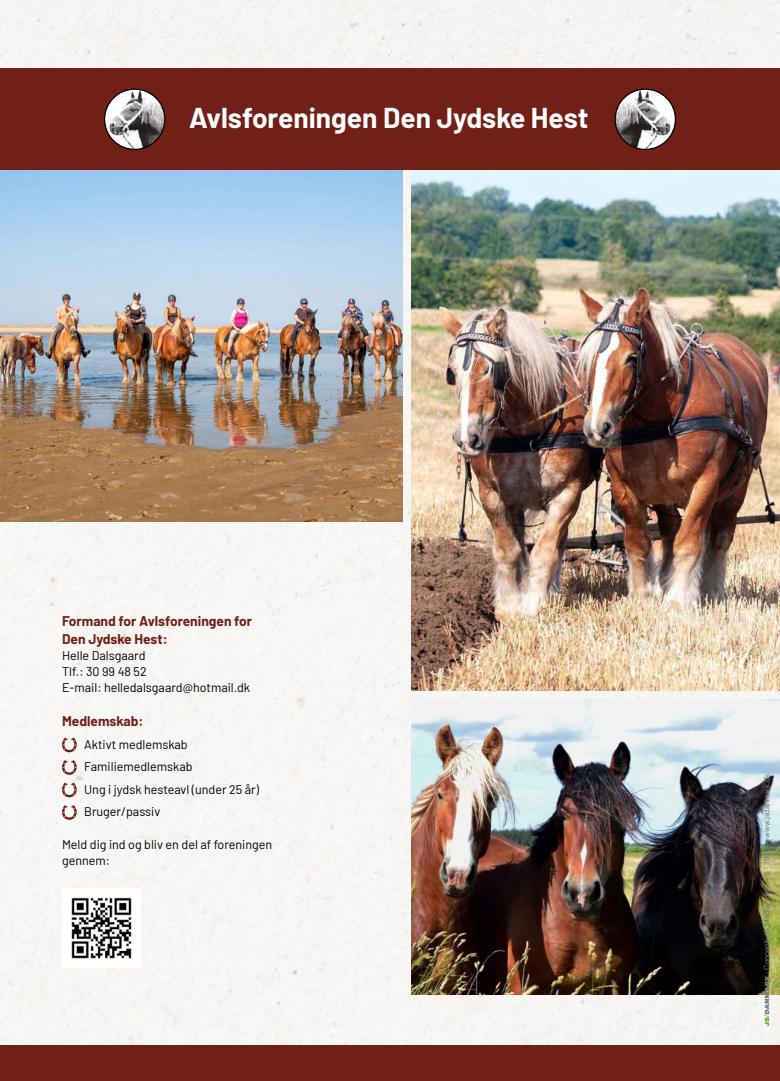
<style>
.page{position:relative;width:780px;height:1081px;background:#fff}
.page>*{position:absolute;margin:0;border:0;box-sizing:border-box;transform-origin:0 0}
.t1{font:700 28px "Barlow";color:#fff}
.t2{font:700 13.75px/17.5px "Barlow";color:#712015}
.t3{font:12.5px/16.2px "Barlow";color:#000}
.t4{font:7.5px "Helvetica Neue LT Std";color:#73797d}
</style>
<div class="page">
<div style="left:0;top:0;width:780px;height:1045px;background:#f8f6f4"></div>
<svg style="left:62px;top:737px;width:15px;height:15px"></svg>
<svg style="left:62px;top:760px;width:15px;height:15px"></svg>
<svg style="left:62px;top:782px;width:15px;height:15px"></svg>
<svg style="left:62px;top:805px;width:15px;height:15px"></svg>
<img style="left:0;top:170px;width:402px;height:351px">
<img style="left:411px;top:170px;width:369px;height:520px">
<img style="left:411px;top:699px;width:369px;height:295px">
<div style="left:0;top:1045px;width:780px;height:36px;background:#712015"></div>
<img style="left:62px;top:889px;width:79px;height:78px">
<div style="left:0;top:69px;width:780px;height:101px;background:#712015"></div>
<img style="left:615px;top:89px;width:60px;height:60px;border-radius:30px">
<div style="left:614px;top:89px;width:62px;height:61px;border:1px solid #000;border-radius:50%"></div>
<img style="left:105px;top:89px;width:60px;height:60px;border-radius:30px">
<div style="left:104px;top:89px;width:61px;height:61px;border:1px solid #000;border-radius:50%"></div>
<svg style="left:764px;top:975px;width:5px;height:51px"></svg>
<h1 class="t1" style="left:189px;top:97px;width:401px">Avlsforeningen Den Jydske Hest</h1>
<p class="t2" style="left:62px;top:611px;width:191px">Formand for Avlsforeningen for<br>Den Jydske Hest:</p>
<p class="t3" style="left:62px;top:646px;width:189px">Helle Dalsgaard<br>Tlf.: 30 99 48 52<br>E-mail: helledalsgaard@hotmail.dk</p>
<p class="t2" style="left:62px;top:711px;width:83px">Medlemskab:</p>
<p class="t3" style="left:84px;top:732px;width:176px;line-height:22.5px">Aktivt medlemskab<br>Familiemedlemskab<br>Ung i jydsk hesteavl (under 25 år)<br>Bruger/passiv</p>
<p class="t3" style="left:62px;top:835px;width:212px">Meld dig ind og bliv en del af foreningen gennem:</p>
<p class="t4" style="left:762px;top:973px;width:201px;rotate:-90deg">· Concept: JS Media Tools A/S · 19304 · www.jsdanmark.dk</p>
</div>
